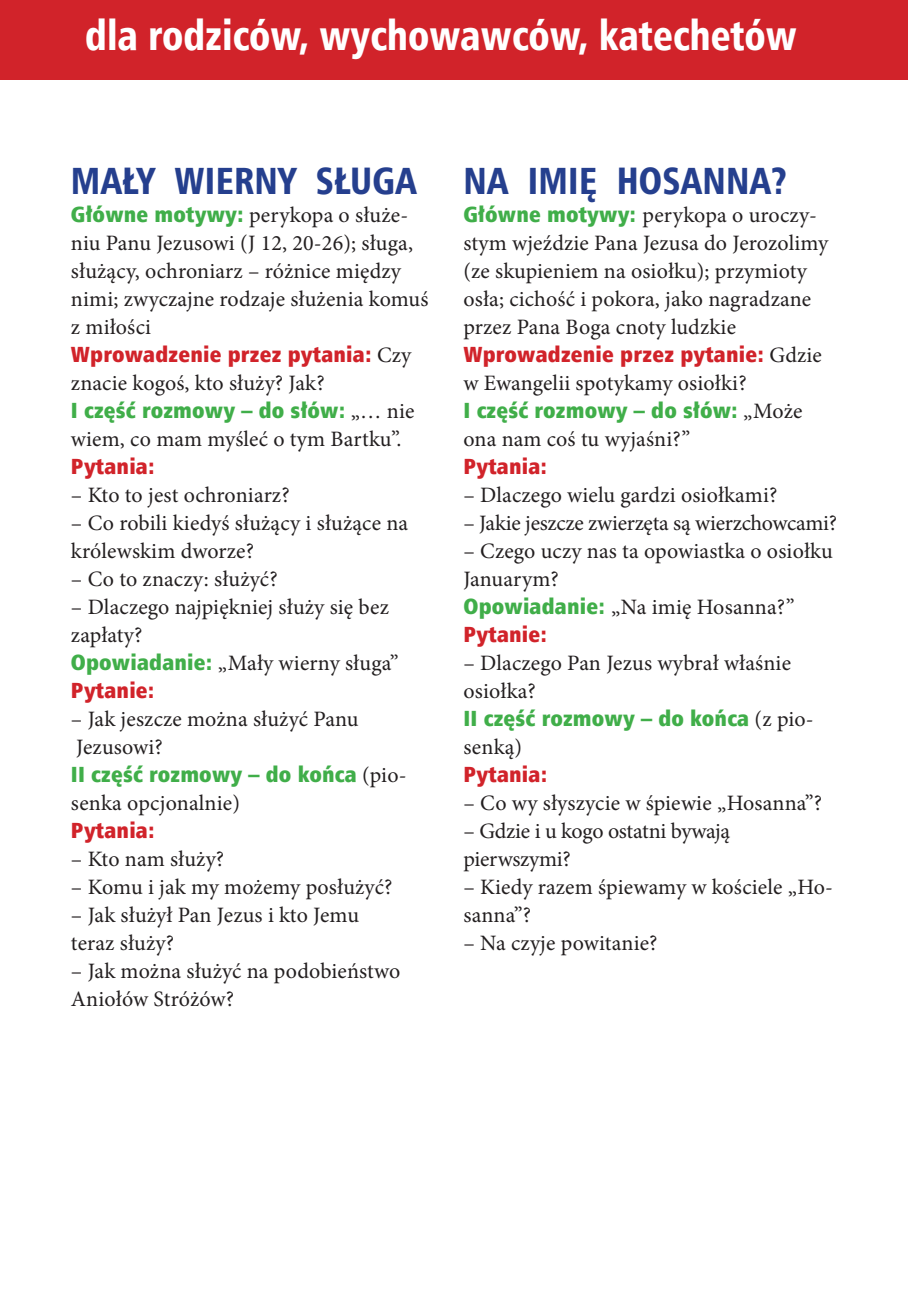
<style>
.page{position:relative;width:908px;height:1304px;background:#fff}
.page>*{position:absolute;margin:0;border:0;box-sizing:border-box;transform-origin:0 0}
.t1{font:42px "Humnst 777 Blk Cn EU";color:#fff;scale:.92 1}
.t2{font:38px "Humnst 777 Blk Cn EU";letter-spacing:.01em;color:#253f8e;scale:.93 1}
.t3{font:22px/28px "Minion Pro";letter-spacing:.005em;color:#231f20}
.t4{font:22px "Humnst 777 X Blk Cn EU";letter-spacing:.01em;color:#40ae49}
.t5{font:22px "Humnst 777 X Blk Cn EU";letter-spacing:.01em;color:#d1232a}
.t6{font:22px/28px "Minion Pro";letter-spacing:-.015em;color:#231f20}
.s1{font-family:"Humnst 777 X Blk Cn EU";color:#40ae49}
.s2{font-family:"Minion Pro";color:#231f20}
</style>
<div class="page">
<div style="left:0;top:0;width:907px;height:79px;background:#d1232a"></div>
<h1 class="t1" style="left:85px;top:8px;width:775px">dla rodziców, wychowawców, katechetów</h1>
<h2 class="t2" style="left:71px;top:156px;width:373px">MAŁY WIERNY SŁUGA</h2>
<p class="t3" style="left:71px;top:201px;width:359px"><span class="s1">Główne motywy:</span> perykopa o służe&shy;niu Panu Jezusowi (J 12, 20-26); sługa, służący, ochroniarz – różnice między nimi; zwyczajne rodzaje służenia komuś z miłości</p>
<p class="t5" style="left:71px;top:340px;width:342px">Wprowadzenie przez pytania: <span class="s2">Czy</span></p>
<p class="t3" style="left:71px;top:369px;width:255px">znacie kogoś, kto służy? Jak?</p>
<p class="t4" style="left:71px;top:396px;width:345px">I część rozmowy – do słów: <span class="s2">„… nie</span></p>
<p class="t3" style="left:71px;top:425px;width:332px">wiem, co mam myśleć o tym Bartku”.</p>
<p class="t5" style="left:71px;top:452px;width:85px">Pytania:</p>
<p class="t3" style="left:71px;top:481px;width:220px">– Kto to jest ochroniarz?</p>
<p class="t3" style="left:71px;top:509px;width:338px">– Co robili kiedyś służący i służące na królewskim dworze?</p>
<p class="t3" style="left:71px;top:565px;width:208px">– Co to znaczy: służyć?</p>
<p class="t3" style="left:71px;top:593px;width:329px">– Dlaczego najpiękniej służy się bez zapłaty?<br><span class="s1">Opowiadanie:</span> „Mały wierny sługa”</p>
<p class="t5" style="left:71px;top:676px;width:85px">Pytanie:</p>
<p class="t3" style="left:71px;top:705px;width:289px">– Jak jeszcze można służyć Panu<br>Jezusowi?</p>
<p class="t4" style="left:71px;top:760px;width:337px">II część rozmowy – do końca <span class="s2">(pio-</span></p>
<p class="t3" style="left:71px;top:789px;width:170px">senka opcjonalnie)</p>
<p class="t5" style="left:71px;top:816px;width:85px">Pytania:</p>
<p class="t3" style="left:71px;top:845px;width:155px">– Kto nam służy?</p>
<p class="t3" style="left:71px;top:873px;width:323px">– Komu i jak my możemy posłużyć?</p>
<p class="t3" style="left:71px;top:901px;width:289px">– Jak służył Pan Jezus i kto Jemu teraz służy?</p>
<p class="t3" style="left:71px;top:957px;width:331px">– Jak można służyć na podobieństwo<br>Aniołów Stróżów?</p>
<h2 class="t2" style="left:463px;top:156px;width:349px">NA IMIĘ HOSANNA?</h2>
<p class="t3" style="left:463px;top:201px;width:366px"><span class="s1">Główne motywy:</span> perykopa o uroczy&shy;stym wjeździe Pana Jezusa do Jerozolimy (ze skupieniem na osiołku); przymioty osła; cichość i pokora, jako nagradzane przez Pana Boga cnoty ludzkie</p>
<p class="t5" style="left:463px;top:340px;width:360px">Wprowadzenie przez pytanie: <span class="s2">Gdzie</span></p>
<p class="t3" style="left:463px;top:369px;width:284px">w Ewangelii spotykamy osiołki?</p>
<p class="t4" style="left:463px;top:396px;width:340px">I część rozmowy – do słów: <span class="s2">„Może</span></p>
<p class="t3" style="left:463px;top:425px;width:228px">ona nam coś tu wyjaśni?”</p>
<p class="t5" style="left:463px;top:452px;width:85px">Pytania:</p>
<p class="t3" style="left:463px;top:481px;width:315px">– Dlaczego wielu gardzi osiołkami?</p>
<p class="t6" style="left:463px;top:509px;width:375px">– Jakie jeszcze zwierzęta są wierzchowcami?</p>
<p class="t3" style="left:463px;top:537px;width:370px">– Czego uczy nas ta opowiastka o osiołku<br>Januarym?<br><span class="s1">Opowiadanie:</span> „Na imię Hosanna?”</p>
<p class="t5" style="left:463px;top:620px;width:85px">Pytanie:</p>
<p class="t3" style="left:463px;top:649px;width:329px">– Dlaczego Pan Jezus wybrał właśnie osiołka?</p>
<p class="t4" style="left:463px;top:704px;width:351px">II część rozmowy – do końca <span class="s2">(z pio-</span></p>
<p class="t3" style="left:463px;top:733px;width:60px">senką)</p>
<p class="t5" style="left:463px;top:760px;width:85px">Pytania:</p>
<p class="t3" style="left:463px;top:789px;width:360px">– Co wy słyszycie w śpiewie „Hosanna”?</p>
<p class="t6" style="left:463px;top:817px;width:268px">– Gdzie i u kogo ostatni bywają pierwszymi?</p>
<p class="t3" style="left:463px;top:873px;width:371px">– Kiedy razem śpiewamy w kościele „Ho&shy;sanna”?</p>
<p class="t3" style="left:463px;top:929px;width:195px">– Na czyje powitanie?</p>
</div>
